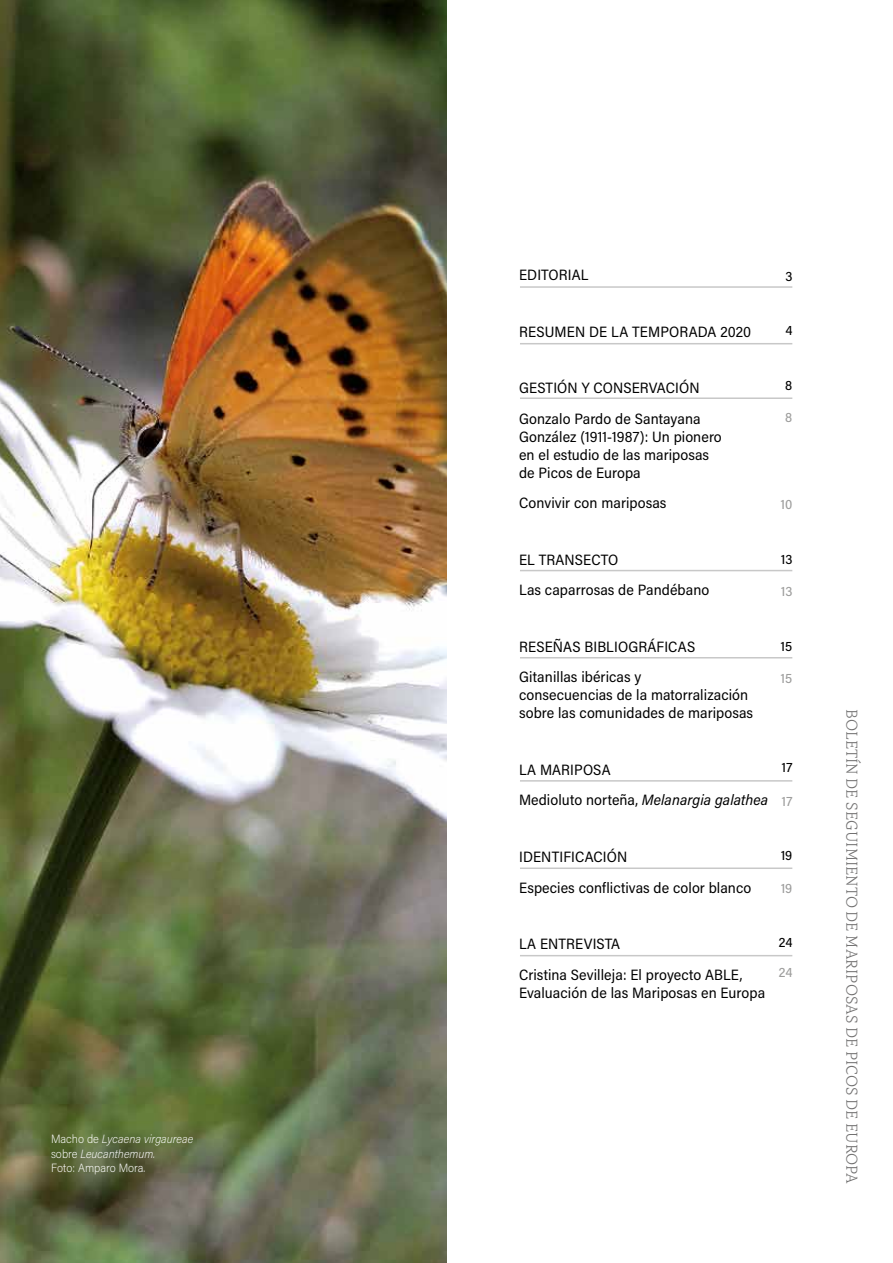
<style>
.page{position:relative;width:893px;height:1263px;background:#fff}
.page>*{position:absolute;margin:0;border:0;box-sizing:border-box;transform-origin:0 0}
.t1{font:300 16.5px "Capitolina";color:#706f6f}
.t2{font:15px/30.8px "Acumin Pro Semi Cond";letter-spacing:.005em;color:#000}
.t3{font:500 13.5px "Acumin Pro Semi Cond";letter-spacing:.005em;color:#000}
.t4{font:500 13.5px "Acumin Pro Semi Cond";letter-spacing:.005em;color:#9d9d9c}
.t5{font:italic 200 12px/14.4px "Acumin Pro Semi Cond";color:#fff}
.s1{font-style:normal}
.s2{font-style:italic}
</style>
<div class="page">
<hr style="left:520px;top:286px;width:272px;height:2px;background:#c8c8c8">
<hr style="left:520px;top:343px;width:272px;height:1px;background:#c8c8c8">
<hr style="left:520px;top:397px;width:272px;height:2px;background:#c8c8c8">
<hr style="left:520px;top:570px;width:272px;height:1px;background:#c8c8c8">
<hr style="left:520px;top:657px;width:272px;height:1px;background:#c8c8c8">
<hr style="left:520px;top:780px;width:272px;height:2px;background:#c8c8c8">
<hr style="left:520px;top:867px;width:272px;height:2px;background:#c8c8c8">
<hr style="left:520px;top:955px;width:272px;height:1px;background:#c8c8c8">
<img style="left:0;top:0;width:446px;height:1263px">
<p class="t5" style="left:51px;top:1131px;width:144px"><span class="s1">Macho de</span> Lycaena virgaureae <span class="s1">sobre</span> Leucanthemum.<br><span class="s1">Foto: Amparo Mora.</span></p>
<p class="t2" style="left:519px;top:259px;width:71px">EDITORIAL</p>
<p class="t3" style="left:785px;top:266px;width:9px">3</p>
<p class="t2" style="left:519px;top:315px;width:234px">RESUMEN DE LA TEMPORADA 2020</p>
<p class="t2" style="left:519px;top:372px;width:183px">GESTIÓN Y CONSERVACIÓN<br>Gonzalo Pardo de Santayana</p>
<p class="t2" style="left:519px;top:427px;width:204px;line-height:18px">González (1911-1987): Un pionero en el estudio de las mariposas de Picos de Europa</p>
<p class="t2" style="left:519px;top:487px;width:149px">Convivir con mariposas</p>
<p class="t3" style="left:785px;top:321px;width:8px">4</p>
<p class="t3" style="left:785px;top:376px;width:9px">8</p>
<p class="t4" style="left:785px;top:408px;width:9px">8</p>
<p class="t4" style="left:781px;top:495px;width:13px">10</p>
<p class="t2" style="left:519px;top:543px;width:192px">EL TRANSECTO<br>Las caparrosas de Pandébano</p>
<p class="t2" style="left:519px;top:630px;width:178px">RESEÑAS BIBLIOGRÁFICAS<br>Gitanillas ibéricas y</p>
<p class="t2" style="left:519px;top:686px;width:236px;line-height:18px">consecuencias de la matorralización sobre las comunidades de mariposas</p>
<p class="t3" style="left:781px;top:549px;width:13px">13</p>
<p class="t4" style="left:781px;top:582px;width:13px">13</p>
<p class="t3" style="left:781px;top:637px;width:13px">15</p>
<p class="t4" style="left:781px;top:669px;width:13px">15</p>
<p class="t2" style="left:519px;top:753px;width:251px">LA MARIPOSA<br>Medioluto norteña, <span class="s2">Melanargia galathea</span></p>
<p class="t2" style="left:519px;top:840px;width:234px">IDENTIFICACIÓN<br>Especies conflictivas de color blanco</p>
<p class="t3" style="left:782px;top:758px;width:12px">17</p>
<p class="t4" style="left:782px;top:792px;width:12px">17</p>
<p class="t3" style="left:781px;top:846px;width:13px">19</p>
<p class="t4" style="left:781px;top:879px;width:13px">19</p>
<p class="t2" style="left:519px;top:927px;width:225px">LA ENTREVISTA<br>Cristina Sevilleja: El proyecto ABLE,</p>
<p class="t2" style="left:519px;top:976px;width:248px">Evaluación de las Mariposas en Europa</p>
<p class="t3" style="left:779px;top:933px;width:15px">24</p>
<p class="t4" style="left:779px;top:963px;width:15px">24</p>
<p class="t1" style="left:861px;top:709px;width:476px;rotate:90deg">BOLETÍN DE SEGUIMIENTO DE MARIPOSAS DE PICOS DE EUROPA</p>
</div>
